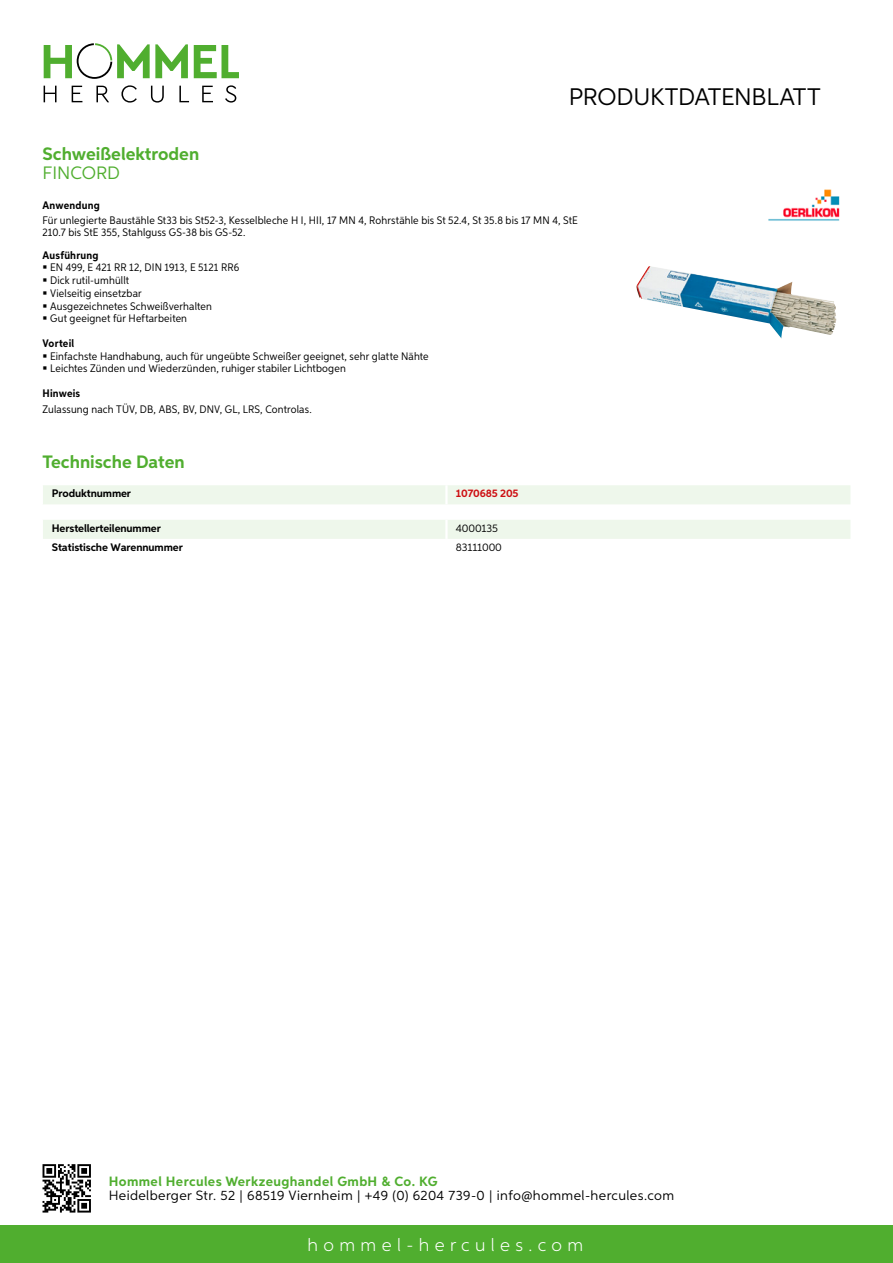
<style>
.page{position:relative;width:893px;height:1263px;background:#fff}
.page>*{position:absolute;margin:0;border:0;box-sizing:border-box;transform-origin:0 0}
.t1{font:24px "Aspira";letter-spacing:-.01em;color:#000}
.t2{font:700 18px "Aspira";color:#50ae2f}
.t3{font:300 18px "Aspira";letter-spacing:.3em;color:#fff}
.t4{font:18px "Aspira";color:#50ae2f}
.t5{font:13.5px "Aspira";letter-spacing:.03em;color:#000}
.t6{font:700 13.5px "Aspira";letter-spacing:.03em;color:#50ae2f}
.t7{font:10.95px/12.8px "Aspira Nar";letter-spacing:.015em;color:#000}
.t8{font:700 10.95px "Aspira";letter-spacing:-.01em;color:#000}
.t9{font:700 10.95px "Aspira Nar";letter-spacing:.02em;color:#000}
.t10{font:10.95px "Aspira";letter-spacing:-.01em;color:#000}
.t11{font:700 10.95px "Aspira";letter-spacing:-.01em;color:#cd1013}
</style>
<div class="page">
<div style="left:0;top:1226px;width:893px;height:37px;background:#50ae2f"></div>
<svg style="left:43px;top:1164px;width:48px;height:48px"></svg>
<svg style="left:194px;top:45px;width:45px;height:33px"></svg>
<svg style="left:44px;top:43px;width:144px;height:36px"></svg>
<svg style="left:44px;top:86px;width:13px;height:16px"></svg>
<svg style="left:72px;top:86px;width:10px;height:16px"></svg>
<svg style="left:96px;top:86px;width:13px;height:16px"></svg>
<svg style="left:121px;top:85px;width:16px;height:18px"></svg>
<svg style="left:151px;top:86px;width:13px;height:17px"></svg>
<svg style="left:179px;top:86px;width:10px;height:16px"></svg>
<svg style="left:202px;top:86px;width:11px;height:16px"></svg>
<svg style="left:225px;top:85px;width:11px;height:18px"></svg>
<div style="left:43px;top:485px;width:807px;height:19px;background:#eef7eb"></div>
<hr style="left:445px;top:485px;width:3px;height:19px;background:#fff">
<div style="left:43px;top:520px;width:807px;height:19px;background:#eef7eb"></div>
<img style="left:636px;top:266px;width:201px;height:73px">
<img style="left:768px;top:189px;width:72px;height:32px">
<h1 class="t1" style="left:569px;top:82px;width:253px">Produktdatenblatt</h1>
<h2 class="t2" style="left:43px;top:142px;width:158px">Schweißelektroden</h2>
<h2 class="t4" style="left:43px;top:162px;width:53px">FINCORD</h2>
<p class="t9" style="left:43px;top:199px;width:59px">Anwendung</p>
<p class="t7" style="left:43px;top:214px;width:537px;line-height:12px">Für unlegierte Baustähle St33 bis St52-3, Kesselbleche H I, HII, 17 MN 4, Rohrstähle bis St 52.4, St 35.8 bis 17 MN 4, StE<br>210.7 bis StE 355, Stahlguss GS-38 bis GS-52.</p>
<p class="t9" style="left:43px;top:248px;width:58px">Ausführung</p>
<p class="t7" style="left:50px;top:261px;width:191px">EN 499, E 421 RR 12, DIN 1913, E 5121 RR6<br>Dick rutil-umhüllt<br>Vielseitig einsetzbar<br>Ausgezeichnetes Schweißverhalten<br>Gut geeignet für Heftarbeiten</p>
<p class="t9" style="left:43px;top:336px;width:33px">Vorteil</p>
<p class="t7" style="left:50px;top:349px;width:380px">Einfachste Handhabung, auch für ungeübte Schweißer geeignet, sehr glatte Nähte<br>Leichtes Zünden und Wiederzünden, ruhiger stabiler Lichtbogen</p>
<p class="t9" style="left:43px;top:387px;width:39px">Hinweis</p>
<p class="t7" style="left:43px;top:402px;width:271px">Zulassung nach TÜV, DB, ABS, BV, DNV, GL, LRS, Controlas.</p>
<h2 class="t2" style="left:43px;top:451px;width:144px">Technische Daten</h2>
<p class="t8" style="left:52px;top:487px;width:81px">Produktnummer</p>
<p class="t11" style="left:456px;top:487px;width:64px">1070685 205</p>
<p class="t8" style="left:52px;top:521px;width:111px">Herstellerteilenummer</p>
<p class="t10" style="left:456px;top:521px;width:44px">4000135</p>
<p class="t8" style="left:52px;top:540px;width:132px">Statistische Warennummer</p>
<p class="t10" style="left:456px;top:540px;width:48px">83111000</p>
<p class="t6" style="left:109px;top:1172px;width:330px">Hommel Hercules Werkzeughandel GmbH &amp; Co. KG</p>
<p class="t5" style="left:109px;top:1187px;width:567px">Heidelberger Str. 52 | 68519 Viernheim | +49 (0) 6204 739-0 | info@hommel-hercules.com</p>
<h2 class="t3" style="left:307px;top:1234px;width:277px">hommel-hercules.com</h2>
</div>
